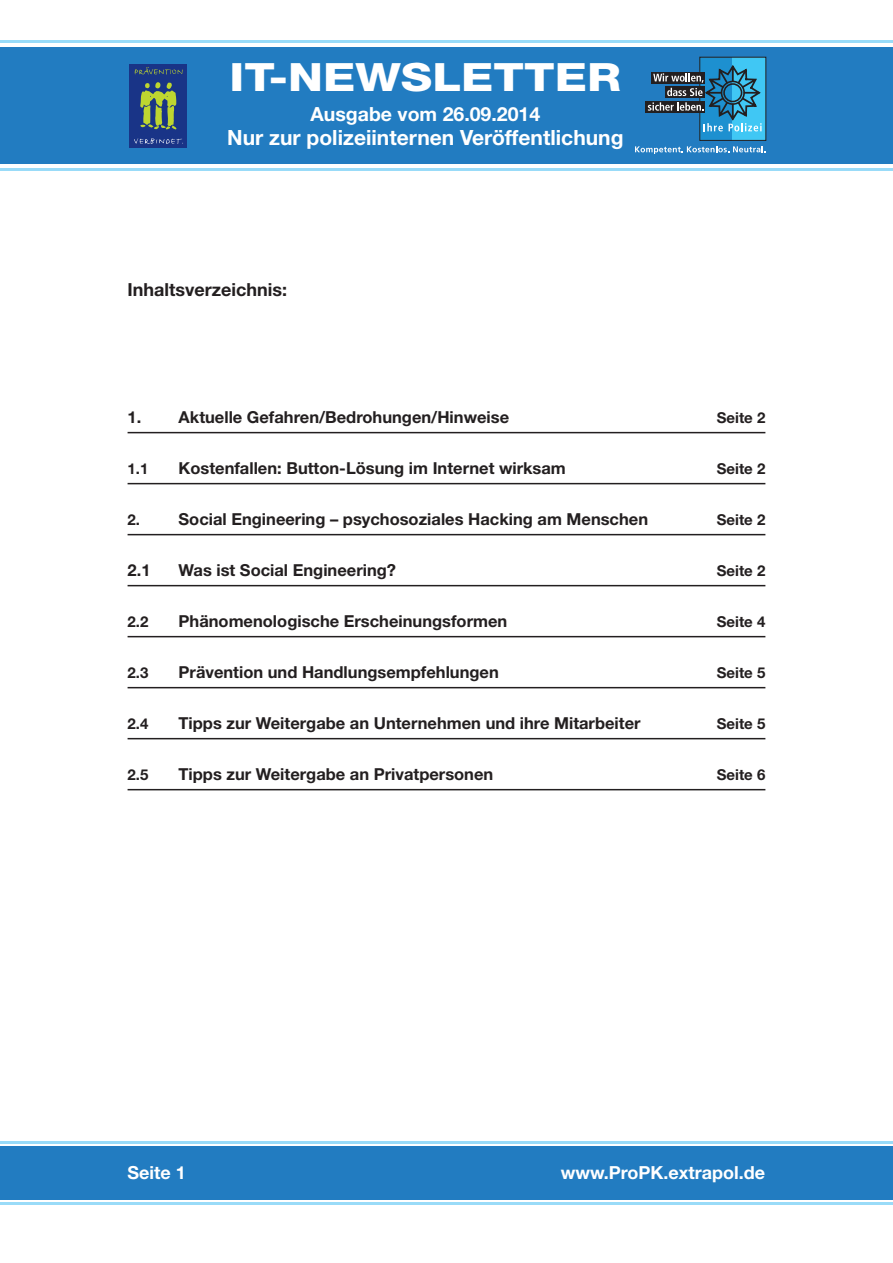
<style>
.page{position:relative;width:893px;height:1263px;background:#fff}
.page>*{position:absolute;margin:0;border:0;box-sizing:border-box;transform-origin:0 0}
.t1{font:800 39px "Helvetica Neue LT Pro";color:#fff;scale:1.21 1}
.t2{font:700 21px "Helvetica Neue LT Pro";color:#fff}
.t3{font:700 19.5px "Helvetica Neue LT Pro";color:#fff}
.t4{font:700 18px "Helvetica Neue LT Pro";color:#fff}
.t5{font:700 18px "Helvetica Neue LT Pro";color:#231f20}
.t6{font:700 16.5px "Helvetica Neue LT Pro";color:#231f20}
.t7{font:700 15px "Helvetica Neue LT Pro";color:#231f20}
.s1{font-size:15px}
</style>
<div class="page">
<hr style="left:0;top:40px;width:893px;height:2px;background:#99dbf8">
<hr style="left:0;top:168px;width:893px;height:3px;background:#99dbf8">
<hr style="left:0;top:1141px;width:893px;height:3px;background:#99dbf8">
<hr style="left:0;top:1202px;width:893px;height:2px;background:#99dbf8">
<div style="left:0;top:47px;width:893px;height:116px;background:#227cc1"></div>
<div style="left:0;top:1146px;width:893px;height:53px;background:#227cc1"></div>
<svg style="left:635px;top:146px;width:130px;height:7px"></svg>
<div style="left:700px;top:57px;width:33px;height:83px;background:#1d90d0"></div>
<div style="left:733px;top:57px;width:33px;height:83px;background:#40c7f4"></div>
<div style="left:700px;top:57px;width:66px;height:84px;border:1px solid #231f20"></div>
<svg style="left:646px;top:101px;width:2px;height:12px"></svg>
<svg style="left:648px;top:63px;width:114px;height:68px"></svg>
<div style="left:130px;top:64px;width:57px;height:83px;background:#193487"></div>
<svg style="left:140px;top:82px;width:37px;height:47px"></svg>
<svg style="left:134px;top:138px;width:49px;height:6px"></svg>
<svg style="left:135px;top:67px;width:48px;height:7px"></svg>
<hr style="left:128px;top:432px;width:637px;height:1px;background:#231f20">
<hr style="left:128px;top:483px;width:637px;height:1px;background:#231f20">
<hr style="left:128px;top:534px;width:637px;height:1px;background:#231f20">
<hr style="left:128px;top:585px;width:637px;height:1px;background:#231f20">
<hr style="left:128px;top:636px;width:637px;height:1px;background:#231f20">
<hr style="left:128px;top:687px;width:637px;height:1px;background:#231f20">
<hr style="left:128px;top:738px;width:637px;height:1px;background:#231f20">
<hr style="left:128px;top:789px;width:637px;height:1px;background:#231f20">
<h1 class="t1" style="left:230px;top:54px;width:325px">IT-NEWSLETTER</h1>
<p class="t3" style="left:310px;top:102px;width:231px">Ausgabe vom 26.09.2014</p>
<p class="t2" style="left:227px;top:124px;width:398px">Nur zur polizeiinternen Veröffentlichung</p>
<p class="t5" style="left:128px;top:278px;width:161px">Inhaltsverzeichnis:</p>
<p class="t6" style="left:128px;top:407px;width:383px">1. Aktuelle Gefahren/Bedrohungen/Hinweise</p>
<p class="t7" style="left:717px;top:409px;width:50px">Seite 2</p>
<p class="t7" style="left:128px;top:460px;width:22px">1.1</p>
<p class="t6" style="left:179px;top:458px;width:389px">Kostenfallen: Button-Lösung im Internet wirksam</p>
<p class="t7" style="left:717px;top:460px;width:50px">Seite 2</p>
<p class="t6" style="left:128px;top:509px;width:522px"><span class="s1">2.</span> Social Engineering – psychosoziales Hacking am Menschen</p>
<p class="t7" style="left:717px;top:511px;width:50px">Seite 2</p>
<p class="t6" style="left:128px;top:560px;width:24px">2.1</p>
<p class="t6" style="left:179px;top:560px;width:219px">Was ist Social Engineering?</p>
<p class="t7" style="left:717px;top:562px;width:50px">Seite 2</p>
<p class="t7" style="left:128px;top:613px;width:22px">2.2</p>
<p class="t6" style="left:179px;top:611px;width:330px">Phänomenologische Erscheinungsformen</p>
<p class="t7" style="left:717px;top:613px;width:50px">Seite 4</p>
<p class="t7" style="left:128px;top:664px;width:22px">2.3</p>
<p class="t6" style="left:179px;top:662px;width:322px">Prävention und Handlungsempfehlungen</p>
<p class="t7" style="left:717px;top:664px;width:50px">Seite 5</p>
<p class="t7" style="left:128px;top:715px;width:22px">2.4</p>
<p class="t6" style="left:179px;top:713px;width:463px">Tipps zur Weitergabe an Unternehmen und ihre Mitarbeiter</p>
<p class="t7" style="left:717px;top:715px;width:50px">Seite 5</p>
<p class="t7" style="left:128px;top:766px;width:22px">2.5</p>
<p class="t6" style="left:179px;top:764px;width:316px">Tipps zur Weitergabe an Privatpersonen</p>
<p class="t7" style="left:717px;top:766px;width:50px">Seite 6</p>
<p class="t4" style="left:128px;top:1161px;width:60px">Seite 1</p>
<p class="t4" style="left:561px;top:1161px;width:206px">www.ProPK.extrapol.de</p>
</div>
